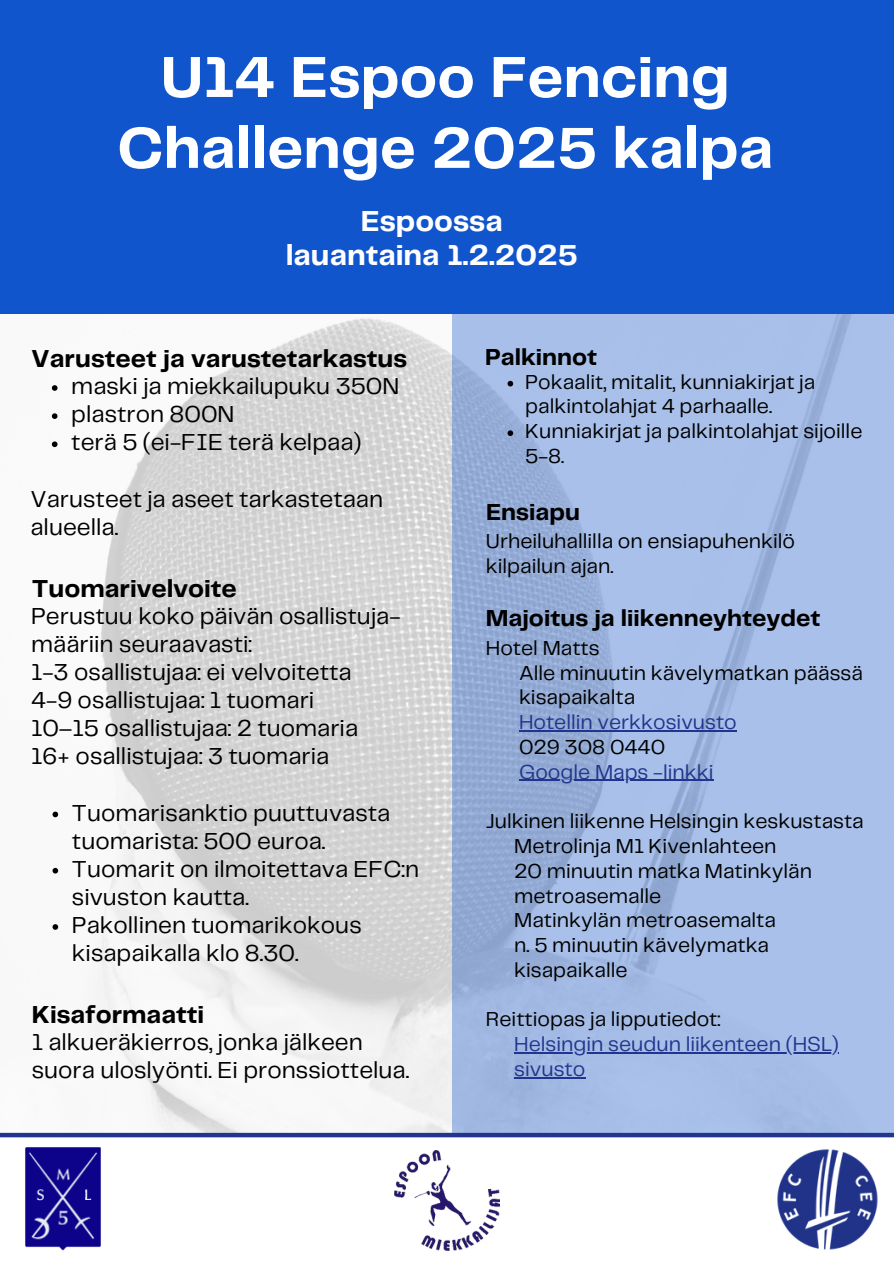
<style>
.page{position:relative;width:894px;height:1264px;background:#fff}
.page>*{position:absolute;margin:0;border:0;box-sizing:border-box;transform-origin:0 0}
.t1{font:700 60px/70.8px "Telegraf";color:#fff;text-align:center}
.t2{font:700 30px/34.8px "Telegraf";color:#fff;text-align:center}
.t3{font:700 25.5px "Telegraf";color:#000}
.t4{font:24px/28.2px "Telegraf";color:#000}
.t5{font:700 24px "Telegraf";color:#000}
.t6{font:21px/24.8px "Telegraf";color:#000}
.t7{font:21px "Telegraf";color:#22358e}
</style>
<div class="page">
<img style="left:51px;top:318px;width:401px;height:814px">
<div style="left:0;top:0;width:893px;height:314px;background:#15c"></div>
<img style="left:746px;top:1137px;width:147px;height:113px">
<img style="left:394px;top:1150px;width:105px;height:100px">
<img style="left:25px;top:1147px;width:76px;height:104px">
<svg style="left:452px;top:314px;width:441px;height:818px;background:#a2bae3"></svg>
<svg style="left:52px;top:385px;width:5px;height:6px"></svg>
<svg style="left:52px;top:413px;width:5px;height:6px"></svg>
<svg style="left:52px;top:441px;width:5px;height:6px"></svg>
<svg style="left:52px;top:811px;width:6px;height:6px"></svg>
<svg style="left:52px;top:867px;width:6px;height:6px"></svg>
<svg style="left:52px;top:924px;width:6px;height:5px"></svg>
<svg style="left:507px;top:381px;width:6px;height:5px"></svg>
<svg style="left:507px;top:430px;width:6px;height:6px"></svg>
<hr style="left:519px;top:730px;width:217px;height:1px;background:#22358e">
<hr style="left:519px;top:779px;width:194px;height:2px;background:#22358e">
<hr style="left:514px;top:1052px;width:324px;height:1px;background:#22358e">
<hr style="left:514px;top:1076px;width:71px;height:2px;background:#22358e">
<div style="left:0;top:1132px;width:893px;height:5px;background:#22358e"></div>
<h3 class="t1" style="left:117px;top:45px;width:657px">U14 Espoo Fencing<br>Challenge 2025 kalpa</h3>
<h4 class="t2" style="left:285px;top:205px;width:293px">Espoossa lauantaina 1.2.2025</h4>
<h1 class="t3" style="left:31px;top:348px;width:377px">Varusteet ja varustetarkastus</h1>
<h2 class="t4" style="left:71px;top:373px;width:329px">maski ja miekkailupuku 350N</h2>
<p class="t4" style="left:71px;top:401px;width:165px">plastron 800N</p>
<h3 class="t4" style="left:71px;top:429px;width:291px">terä 5 (ei-FIE terä kelpaa)</h3>
<p class="t4" style="left:30px;top:486px;width:354px">Varusteet ja aseet tarkastetaan alueella.</p>
<p class="t3" style="left:32px;top:577px;width:206px">Tuomarivelvoite</p>
<h3 class="t4" style="left:31px;top:603px;width:371px">Perustuu koko päivän osallistuja&shy;määriin seuraavasti:<br>1-3 osallistujaa: ei velvoitetta<br>4-9 osallistujaa: 1 tuomari<br>10–15 osallistujaa: 2 tuomaria<br>16+ osallistujaa: 3 tuomaria</h3>
<p class="t4" style="left:72px;top:799px;width:320px">Tuomarisanktio puuttuvasta tuomarista: 500 euroa.</p>
<h3 class="t4" style="left:72px;top:856px;width:348px">Tuomarit on ilmoitettava EFC:n sivuston kautta.</h3>
<h3 class="t4" style="left:72px;top:912px;width:291px">Pakollinen tuomarikokous kisapaikalla klo 8.30.</h3>
<p class="t3" style="left:32px;top:1003px;width:174px">Kisaformaatti</p>
<p class="t4" style="left:32px;top:1029px;width:379px">1 alkueräkierros, jonka jälkeen suora uloslyönti. Ei pronssiottelua.</p>
<p class="t5" style="left:485px;top:347px;width:113px">Palkinnot</p>
<h4 class="t6" style="left:525px;top:370px;width:291px">Pokaalit, mitalit, kunniakirjat ja palkintolahjat 4 parhaalle.</h4>
<h3 class="t6" style="left:525px;top:420px;width:338px">Kunniakirjat ja palkintolahjat sijoille<br>5-8.</h3>
<p class="t5" style="left:486px;top:502px;width:95px">Ensiapu</p>
<p class="t6" style="left:486px;top:530px;width:310px">Urheiluhallilla on ensiapuhenkilö kilpailun ajan.</p>
<h4 class="t5" style="left:486px;top:608px;width:336px">Majoitus ja liikenneyhteydet</h4>
<p class="t6" style="left:486px;top:636px;width:115px">Hotel Matts</p>
<p class="t6" style="left:519px;top:661px;width:345px">Alle minuutin kävelymatkan päässä</p>
<p class="t6" style="left:519px;top:686px;width:118px">kisapaikalta</p>
<p class="t7" style="left:519px;top:713px;width:219px">Hotellin verkkosivusto</p>
<p class="t6" style="left:519px;top:735px;width:148px">029 308 0440</p>
<p class="t7" style="left:519px;top:762px;width:196px">Google Maps -linkki</p>
<p class="t6" style="left:486px;top:810px;width:379px">Julkinen liikenne Helsingin keskustasta</p>
<p class="t6" style="left:514px;top:834px;width:264px">Metrolinja M1 Kivenlahteen</p>
<p class="t6" style="left:514px;top:859px;width:299px">20 minuutin matka Matinkylän</p>
<p class="t6" style="left:514px;top:884px;width:148px">metroasemalle</p>
<p class="t6" style="left:514px;top:909px;width:263px">Matinkylän metroasemalta</p>
<p class="t6" style="left:514px;top:933px;width:256px">n. 5 minuutin kävelymatka</p>
<p class="t6" style="left:514px;top:958px;width:115px">kisapaikalle</p>
<p class="t6" style="left:486px;top:1008px;width:236px">Reittiopas ja lipputiedot:</p>
<p class="t7" style="left:514px;top:1035px;width:326px">Helsingin seudun liikenteen (HSL)</p>
<p class="t7" style="left:514px;top:1059px;width:73px">sivusto</p>
</div>
